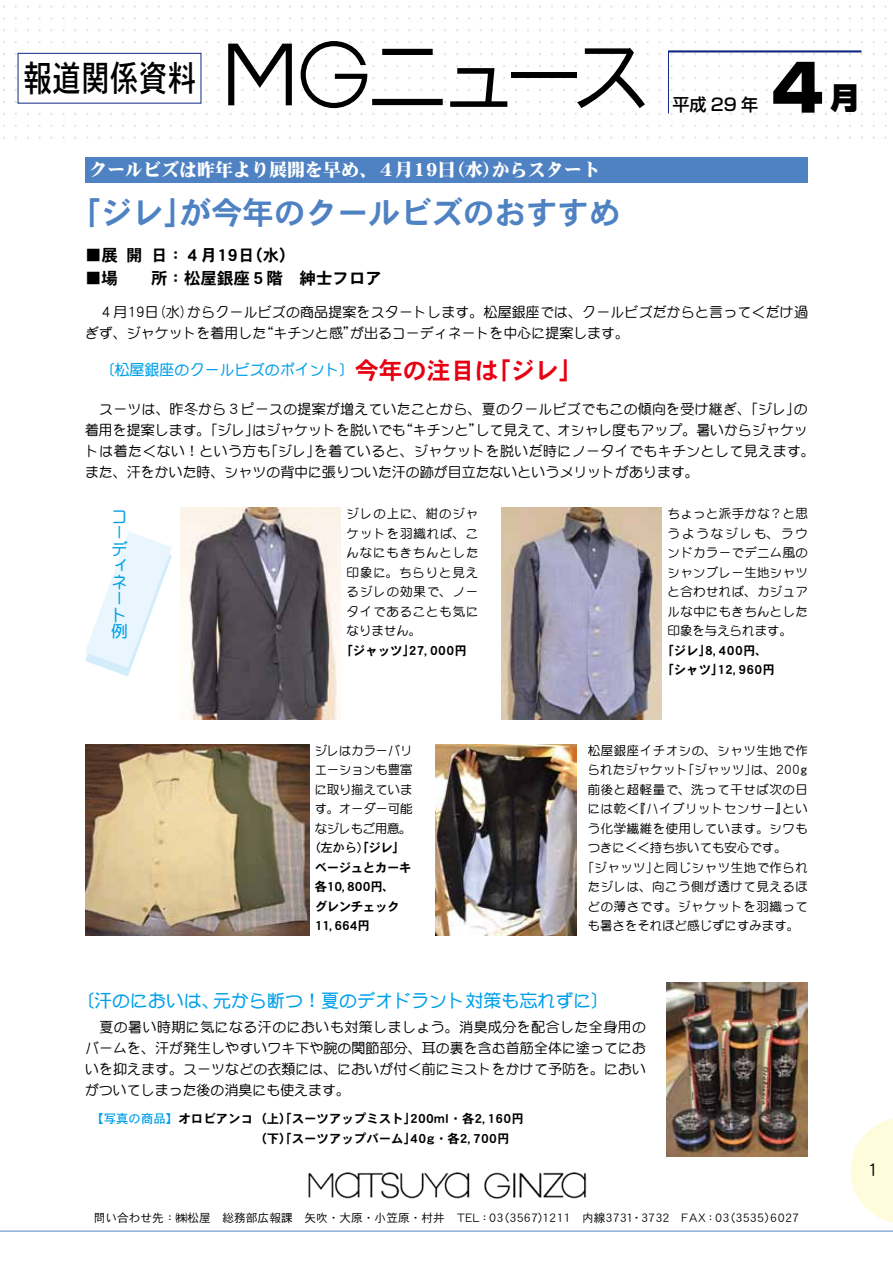
<style>
.page{position:relative;width:893px;height:1263px;background:#fff}
.page>*{position:absolute;margin:0;border:0;box-sizing:border-box;transform-origin:0 0}
.t1{font:900 64.5px "Shin Go Pro";color:#000}
.t2{font:36px "DFHS Gothic Std W5";color:#000;scale:.8 1}
.t3{font:31.5px "DFHS Gothic Std W7";color:#4f82c3}
.t4{font:19.35px "DF Maru Gothic Std W5";color:#000}
.t5{font:18px "DF Mincho Std W12";color:#fff}
.t6{font:18px "DF Maru Gothic Std W7";color:#00a0e9}
.t7{font:500 17.1px "Shin Go Pro";color:#000}
.t8{font:16.5px "DFHS Gothic Std W7";color:#000}
.t9{font:16.5px "DFHS Gothic Std W7";letter-spacing:-.08em;color:#000}
.t10{font:16.5px/16.5px "DF Maru Gothic Std W7";color:#00a0e9}
.t11{font:15px "DF Maru Gothic Std W7";color:#00a0e9}
.t12{font:13.95px/21px "DF Maru Gothic Std W5";letter-spacing:.005em;color:#000}
.t13{font:12.45px/19.5px "DF Maru Gothic Std W5";letter-spacing:.04em;color:#000;text-align:justify}
.t14{font:12.45px/19.5px "DFHS Gothic Std W7";color:#000}
.t15{font:12.45px "DF Maru Gothic Std W5";color:#000}
.t16{font:12.45px/19.5px "DFHS Gothic Std W7";letter-spacing:-.03em;color:#000}
.t17{font:12.45px/19.5px "DFHS Gothic Std W7";letter-spacing:-.255em;color:#000}
.t18{font:12.45px "DF Maru Gothic Std W5";letter-spacing:.01em;color:#000}
.t19{font:12.45px "DFHS Gothic Std W7";letter-spacing:-.17em;color:#000}
.t20{font:12.45px "DFHS Gothic Std W5";color:#000}
.t21{font:11.7px "DFHS Gothic Std W3";letter-spacing:-.33em;color:#000}
.s1{font-size:30px}
.s2{font-family:"DFHS Gothic Std W7";font-size:24px;color:#e60012}
.s3{font-family:"DFHS Gothic Std W7"}
.s4{font-family:"DFHS Gothic Std W5";color:#00a0e9}
</style>
<div class="page">
<svg style="left:851px;top:1119px;width:42px;height:104px"></svg>
<img style="left:308px;top:1172px;width:279px;height:27px">
<hr style="left:0;top:1231px;width:893px;height:1px;background:#5185c5">
<img style="left:502px;top:507px;width:159px;height:213px">
<img style="left:181px;top:507px;width:159px;height:213px">
<img style="left:435px;top:744px;width:141px;height:191px">
<svg style="left:85px;top:532px;width:87px;height:144px"></svg>
<div style="left:85px;top:157px;width:723px;height:26px;background:#4f82c3"></div>
<img style="left:85px;top:744px;width:225px;height:191px">
<img style="left:667px;top:982px;width:141px;height:175px">
<hr style="left:668px;top:51px;width:1px;height:63px;background:#112885">
<hr style="left:668px;top:50px;width:193px;height:3px;background:#112885">
<svg style="left:228px;top:41px;width:64px;height:64px"></svg>
<svg style="left:444px;top:65px;width:63px;height:42px"></svg>
<div style="left:511px;top:72px;width:66px;height:6px;background:#000"></div>
<svg style="left:574px;top:41px;width:75px;height:74px"></svg>
<svg style="left:301px;top:41px;width:142px;height:74px"></svg>
<div style="left:18px;top:53px;width:183px;height:50px;background:#fff;border:1px solid #112885"></div>
<h2 class="t2" style="left:23px;top:58px;width:218px">報道関係資料</h2>
<p class="t5" style="left:89px;top:160px;width:512px">クールビズは昨年より展開を早め、４月１９日（水）からスタート</p>
<h3 class="t3" style="left:69px;top:196px;width:553px">「ジレ」が今年のクールビズのおすすめ</h3>
<p class="t9" style="left:85px;top:246px;width:212px">■展開日：４月１９日（水）</p>
<p class="t8" style="left:85px;top:269px;width:298px">■場　　所：松屋銀座５階　紳士フロア</p>
<p class="t7" style="left:672px;top:90px;width:87px">平成 29 年</p>
<h1 class="t1" style="left:765px;top:37px;width:96px">４<span class="s1">月</span></h1>
<p class="t12" style="left:85px;top:301px;width:724px">　４月１９日（水）からクールビズの商品提案をスタートします。松屋銀座では、クールビズだからと言ってくだけ過ぎず、ジャケットを着用した“キチンと感”が出るコーディネートを中心に提案します。</p>
<p class="t11" style="left:100px;top:362px;width:485px">〔松屋銀座のクールビズのポイント〕<span class="s2">今年の注目は「ジレ」</span></p>
<p class="t12" style="left:85px;top:399px;width:731px">　スーツは、昨冬から３ピースの提案が増えていたことから、夏のクールビズでもこの傾向を受け継ぎ、「ジレ」の着用を提案します。「ジレ」はジャケットを脱いでも“キチンと”して見えて、オシャレ度もアップ。暑いからジャケットは着たくない！という方も「ジレ」を着ていると、ジャケットを脱いだ時にノータイでもキチンとして見えます。また、汗をかいた時、シャツの背中に張りついた汗の跡が目立たないというメリットがあります。</p>
<p class="t10" style="left:111px;top:507px;width:18px">コーディネート例</p>
<p class="t13" style="left:347px;top:504px;width:133px">ジレの上に、紺のジャケットを羽織れば、こんなにもきちんとした印象に。ちらりと見えるジレの効果で、ノータイであることも気になりません。</p>
<p class="t19" style="left:340px;top:643px;width:128px">「ジャッツ」２７,０００円</p>
<p class="t13" style="left:668px;top:504px;width:142px">ちょっと派手かな？と思うようなジレも、ラウンドカラーでデニム風のシャンブレー生地シャツと合わせれば、カジュアルな中にもきちんとした印象を与えられます。</p>
<p class="t17" style="left:661px;top:640px;width:115px">「ジレ」８,４００円、「シャツ」１２, ９６０円</p>
<p class="t13" style="left:315px;top:740px;width:99px">ジレはカラーバリエーションも豊富に取り揃えています。オーダー可能なジレもご用意。</p>
<p class="t20" style="left:308px;top:841px;width:98px">（左から）<span class="s3">「ジレ」</span></p>
<p class="t16" style="left:313px;top:857px;width:100px">ベージュとカーキ各１０, ８００円、<br>グレンチェック<br>１１, ６６４円</p>
<p class="t13" style="left:588px;top:740px;width:222px">松屋銀座イチオシの、シャツ生地で作</p>
<p class="t18" style="left:588px;top:763px;width:224px">られたジャケット「ジャッツ」は、２００ｇ</p>
<p class="t13" style="left:588px;top:779px;width:222px">前後と超軽量で、洗って干せば次の日</p>
<p class="t13" style="left:588px;top:799px;width:222px">には乾く『ハイブリットセンサー』とい</p>
<p class="t13" style="left:588px;top:818px;width:222px">う化学繊維を使用しています。シワも</p>
<p class="t15" style="left:588px;top:841px;width:201px">つきにくく持ち歩いても安心です。</p>
<p class="t13" style="left:581px;top:857px;width:228px">「ジャッツ」と同じシャツ生地で作られ</p>
<p class="t13" style="left:588px;top:877px;width:222px">たジレは、向こう側が透けて見えるほ</p>
<p class="t13" style="left:588px;top:896px;width:222px">どの薄さです。ジャケットを羽織って</p>
<p class="t15" style="left:588px;top:919px;width:213px">も暑さをそれほど感じずにすみます。</p>
<p class="t6" style="left:76px;top:990px;width:535px">〔汗のにおいは、元から断つ！夏のデオドラント対策も忘れずに〕</p>
<p class="t12" style="left:85px;top:1016px;width:563px;text-align:justify">　夏の暑い時期に気になる汗のにおいも対策しましょう。消臭成分を配合した全身用のバームを、汗が発生しやすいワキ下や腕の関節部分、耳の裏を含む首筋全体に塗ってにおいを抑えます。スーツなどの衣類には、においが付く前にミストをかけて予防を。においがついてしまった後の消臭にも使えます。</p>
<p class="t14" style="left:254px;top:1109px;width:271px;text-indent:-169px"><span class="s4">　【写真の商品】</span>オロビアンコ （上）「スーツアップミスト」２００ｍｌ・各２,１６０円（下）「スーツアップバーム」４０ｇ・各２,７００円</p>
<p class="t21" style="left:94px;top:1211px;width:709px">問い合わせ先：㈱松屋　総務部広報課　矢吹・大原・小笠原・村井　ＴＥＬ：０３（３５６７）１２１１　内線３７３１・３７３２　ＦＡＸ：０３（３５３５）６０２７</p>
<h3 class="t4" style="left:867px;top:1158px;width:12px">1</h3>
</div>
